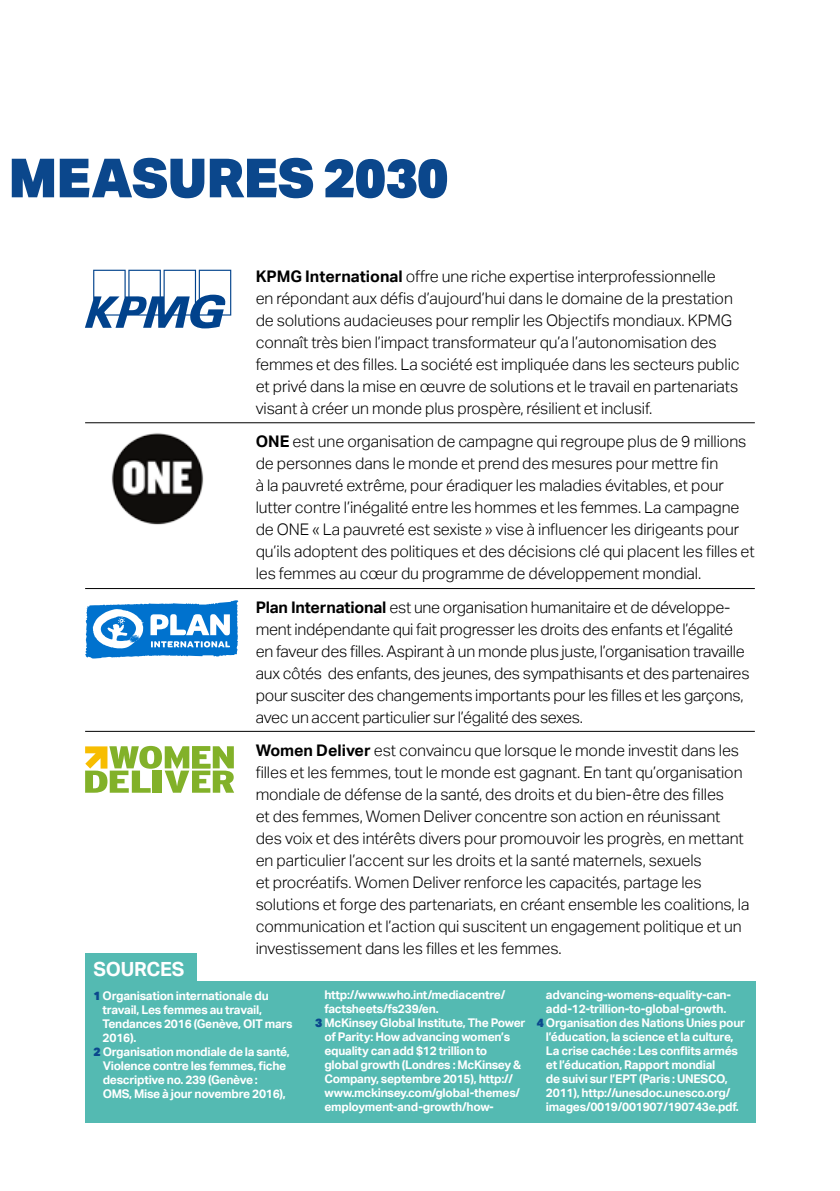
<style>
.page{position:relative;width:840px;height:1191px;background:#fff}
.page>*{position:absolute;margin:0;border:0;box-sizing:border-box;transform-origin:0 0}
.t1{font:900 54px "Aktiv Grotesk";letter-spacing:-.015em;color:#0b478c}
.t2{font:700 19.6px "Aktiv Grotesk";letter-spacing:-.01em;color:#fff}
.t3{font:300 16px/22px "Aktiv Grotesk";letter-spacing:-.005em;color:#000}
.t4{font:700 12px "Aktiv Grotesk";letter-spacing:-.02em;color:#fff}
.s1{font-weight:700}
.s2{font-weight:900;color:#0b478c}
</style>
<div class="page">
<div style="left:85px;top:982px;width:670px;height:141px;background:#54bab2"></div>
<div style="left:85px;top:953px;width:111px;height:31px;background:#54bab2"></div>
<svg style="left:85px;top:270px;width:146px;height:58px"></svg>
<img style="left:111px;top:433px;width:93px;height:92px">
<svg style="left:85px;top:600px;width:153px;height:58px"></svg>
<svg style="left:85px;top:746px;width:149px;height:46px"></svg>
<hr style="left:85px;top:422px;width:669px;height:1px;background:#000">
<hr style="left:85px;top:588px;width:669px;height:1px;background:#000">
<hr style="left:85px;top:731px;width:669px;height:1px;background:#000">
<h1 class="t1" style="left:9px;top:147px;width:441px">MEASURES 2030</h1>
<p class="t2" style="left:94px;top:957px;width:92px">SOURCES</p>
<p class="t3" style="left:255px;top:265px;width:485px"><span class="s1">KPMG International</span> offre une riche expertise interprofessionnelle<br>en répondant aux défis d’aujourd’hui dans le domaine de la prestation de solutions audacieuses pour remplir les Objectifs mondiaux. KPMG connaît très bien l’impact transformateur qu’a l’autonomisation des femmes et des filles. La société est impliquée dans les secteurs public et privé dans la mise en œuvre de solutions et le travail en partenariats visant à créer un monde plus prospère, résilient et inclusif.</p>
<p class="t3" style="left:255px;top:430px;width:500px"><span class="s1">ONE</span> est une organisation de campagne qui regroupe plus de 9 millions de personnes dans le monde et prend des mesures pour mettre fin<br>à la pauvreté extrême, pour éradiquer les maladies évitables, et pour lutter contre l’inégalité entre les hommes et les femmes. La campagne de ONE « La pauvreté est sexiste » vise à influencer les dirigeants pour qu’ils adoptent des politiques et des décisions clé qui placent les filles et les femmes au cœur du programme de développement mondial.</p>
<p class="t3" style="left:255px;top:596px;width:495px"><span class="s1">Plan International</span> est une organisation humanitaire et de développe&shy;ment indépendante qui fait progresser les droits des enfants et l’égalité en faveur des filles. Aspirant à un monde plus juste, l’organisation travaille aux côtés des enfants, des jeunes, des sympathisants et des partenaires pour susciter des changements importants pour les filles et les garçons, avec un accent particulier sur l’égalité des sexes.</p>
<p class="t3" style="left:255px;top:739px;width:495px"><span class="s1">Women Deliver</span> est convaincu que lorsque le monde investit dans les filles et les femmes, tout le monde est gagnant. En tant qu’organisation mondiale de défense de la santé, des droits et du bien-être des filles<br>et des femmes, Women Deliver concentre son action en réunissant des voix et des intérêts divers pour promouvoir les progrès, en mettant en particulier l’accent sur les droits et la santé maternels, sexuels<br>et procréatifs. Women Deliver renforce les capacités, partage les solutions et forge des partenariats, en créant ensemble les coalitions, la communication et l’action qui suscitent un engagement politique et un investissement dans les filles et les femmes.</p>
<p class="t4" style="left:94px;top:989px;width:176px"><span class="s2">1</span> Organisation internationale du</p>
<p class="t4" style="left:103px;top:1003px;width:161px">travail, Les femmes au travail,</p>
<p class="t4" style="left:103px;top:1017px;width:191px">Tendances 2016 (Genève, OIT mars</p>
<p class="t4" style="left:103px;top:1031px;width:35px">2016).</p>
<p class="t4" style="left:94px;top:1045px;width:197px"><span class="s2">2</span> Organisation mondiale de la santé,</p>
<p class="t4" style="left:103px;top:1059px;width:185px">Violence contre les femmes, fiche</p>
<p class="t4" style="left:103px;top:1073px;width:157px">descriptive no. 239 (Genève :</p>
<p class="t4" style="left:103px;top:1087px;width:184px">OMS, Mise à jour novembre 2016),</p>
<p class="t4" style="left:324px;top:988px;width:182px">http://www.who.int/mediacentre/</p>
<p class="t4" style="left:324px;top:1002px;width:116px">factsheets/fs239/en.</p>
<p class="t4" style="left:315px;top:1016px;width:212px"><span class="s2">3</span> McKinsey Global Institute, The Power</p>
<p class="t4" style="left:324px;top:1030px;width:187px">of Parity: How advancing women’s</p>
<p class="t4" style="left:324px;top:1044px;width:164px">equality can add $12 trillion to</p>
<p class="t4" style="left:324px;top:1058px;width:198px">global growth (Londres : McKinsey &amp;</p>
<p class="t4" style="left:324px;top:1072px;width:190px">Company, septembre 2015), http://</p>
<p class="t4" style="left:324px;top:1086px;width:197px">www.mckinsey.com/global-themes/</p>
<p class="t4" style="left:324px;top:1100px;width:171px">employment-and-growth/how-</p>
<p class="t4" style="left:545px;top:988px;width:186px">advancing-womens-equality-can-</p>
<p class="t4" style="left:545px;top:1002px;width:182px">add-12-trillion-to-global-growth.</p>
<p class="t4" style="left:536px;top:1016px;width:210px"><span class="s2">4</span> Organisation des Nations Unies pour</p>
<p class="t4" style="left:545px;top:1030px;width:189px">l’éducation, la science et la culture,</p>
<p class="t4" style="left:545px;top:1044px;width:193px">La crise cachée : Les conflits armés</p>
<p class="t4" style="left:545px;top:1058px;width:171px">et l’éducation, Rapport mondial</p>
<p class="t4" style="left:545px;top:1072px;width:183px">de suivi sur l’EPT (Paris : UNESCO,</p>
<p class="t4" style="left:545px;top:1086px;width:186px">2011), http://unesdoc.unesco.org/</p>
<p class="t4" style="left:545px;top:1100px;width:194px">images/0019/001907/190743e.pdf.</p>
</div>
